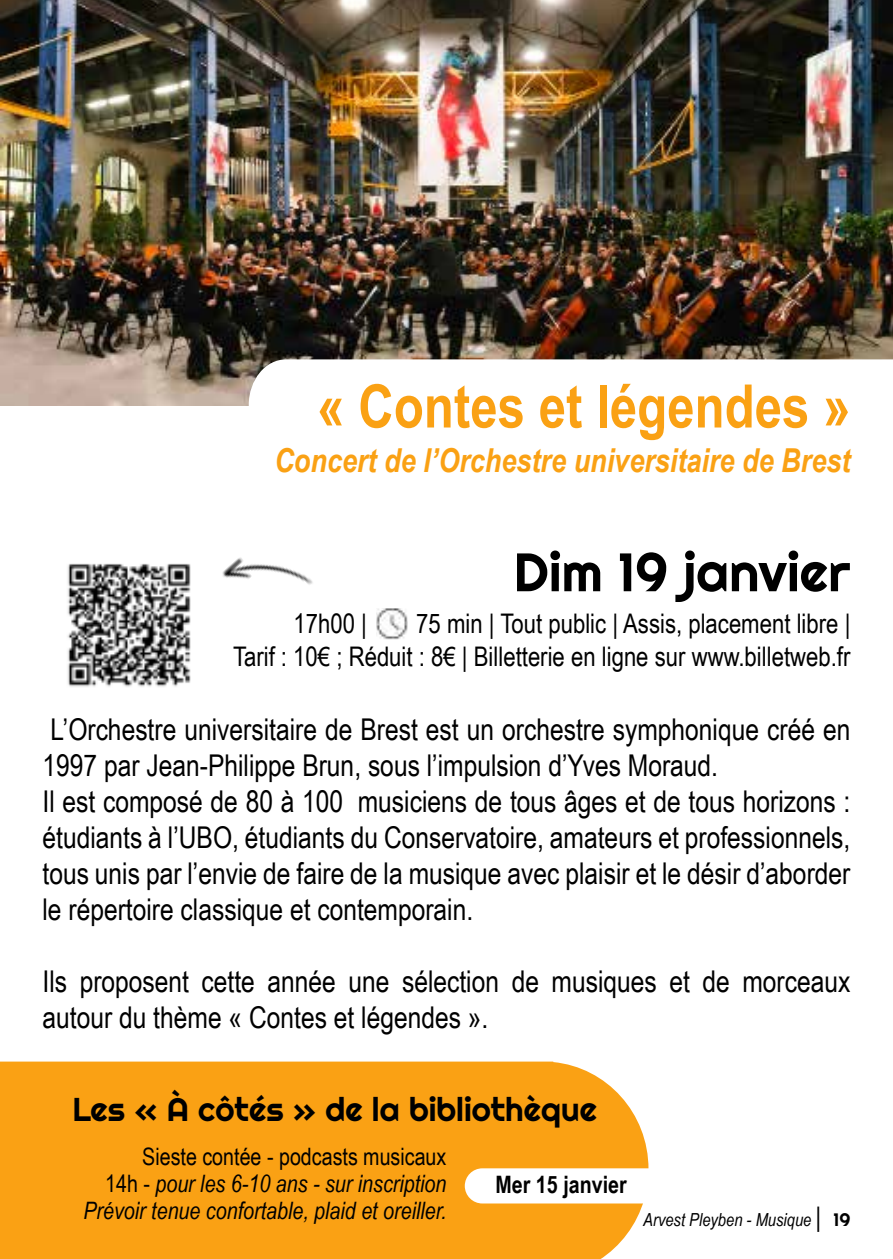
<style>
.page{position:relative;width:893px;height:1259px;background:#fff}
.page>*{position:absolute;margin:0;border:0;box-sizing:border-box;transform-origin:0 0}
.t1{font:700 60px "Arial Narrow";color:#faa114}
.t2{font:54px "Righteous";color:#000}
.t3{font:italic 700 33px "Arial Narrow";color:#faa114}
.t4{font:33px "Righteous";color:#000}
.t5{font:30px/36px "Arial Narrow";color:#000}
.t6{font:27px/32.4px "Arial Narrow";color:#000;text-align:right}
.t7{font:italic 24px/27px "Arial Narrow";color:#000;text-align:right}
.t8{font:700 24px "Arial Narrow";color:#000}
.t9{font:italic 18px "Arial Narrow";color:#000}
.s1{font-style:normal}
.s2{font-style:normal;font-size:27px}
.s3{font-family:"Righteous";font-style:normal}
</style>
<div class="page">
<img style="left:1px;top:0;width:892px;height:405px">
<svg style="left:249px;top:359px;width:644px;height:46px"></svg>
<img style="left:376px;top:608px;width:31px;height:31px">
<img style="left:0;top:0;width:1px;height:405px">
<div style="left:0;top:1061px;width:648px;height:198px;background:#faa114"></div>
<div style="left:465px;top:1168px;width:239px;height:35px;background:#fff;border-radius:18px"></div>
<img style="left:67px;top:563px;width:124px;height:124px">
<img style="left:222px;top:557px;width:91px;height:28px">
<h1 class="t1" style="left:317px;top:361px;width:535px">« Contes et légendes »</h1>
<p class="t3" style="left:274px;top:436px;width:578px">Concert de l’Orchestre universitaire de Brest</p>
<h2 class="t2" style="left:513px;top:538px;width:338px">Dim 19 janvier</h2>
<p class="t6" style="left:233px;top:606px;width:619px">75 min | Tout public | Assis, placement libre |<br>Tarif : 10€ ; Réduit : 8€ | Billetterie en ligne sur www.billetweb.fr</p>
<p class="t6" style="left:294px;top:606px;width:75px">17h00 |</p>
<p class="t5" style="left:43px;top:710px;width:809px">L’Orchestre universitaire de Brest est un orchestre symphonique créé en 1997 par Jean-Philippe Brun, sous l’impulsion d’Yves Moraud.<br>Il est composé de 80 à 100 musiciens de tous âges et de tous horizons : étudiants à l’UBO, étudiants du Conservatoire, amateurs et professionnels, tous unis par l’envie de faire de la musique avec plaisir et le désir d’aborder le répertoire classique et contemporain.</p>
<p class="t5" style="left:43px;top:962px;width:809px">Ils proposent cette année une sélection de musiques et de morceaux autour du thème « Contes et légendes ».</p>
<p class="t4" style="left:72px;top:1088px;width:526px">Les « À côtés » de la bibliothèque</p>
<p class="t7" style="left:83px;top:1142px;width:365px"><span class="s1">Sieste contée - podcasts musicaux<br>14h -</span> pour les 6-10 ans - sur inscription<br>Prévoir tenue confortable, plaid et oreiller.</p>
<p class="t8" style="left:495px;top:1166px;width:133px">Mer 15 janvier</p>
<p class="t9" style="left:643px;top:1207px;width:209px">Arvest Pleyben - Musique <span class="s2">|</span> <span class="s3">19</span></p>
</div>
